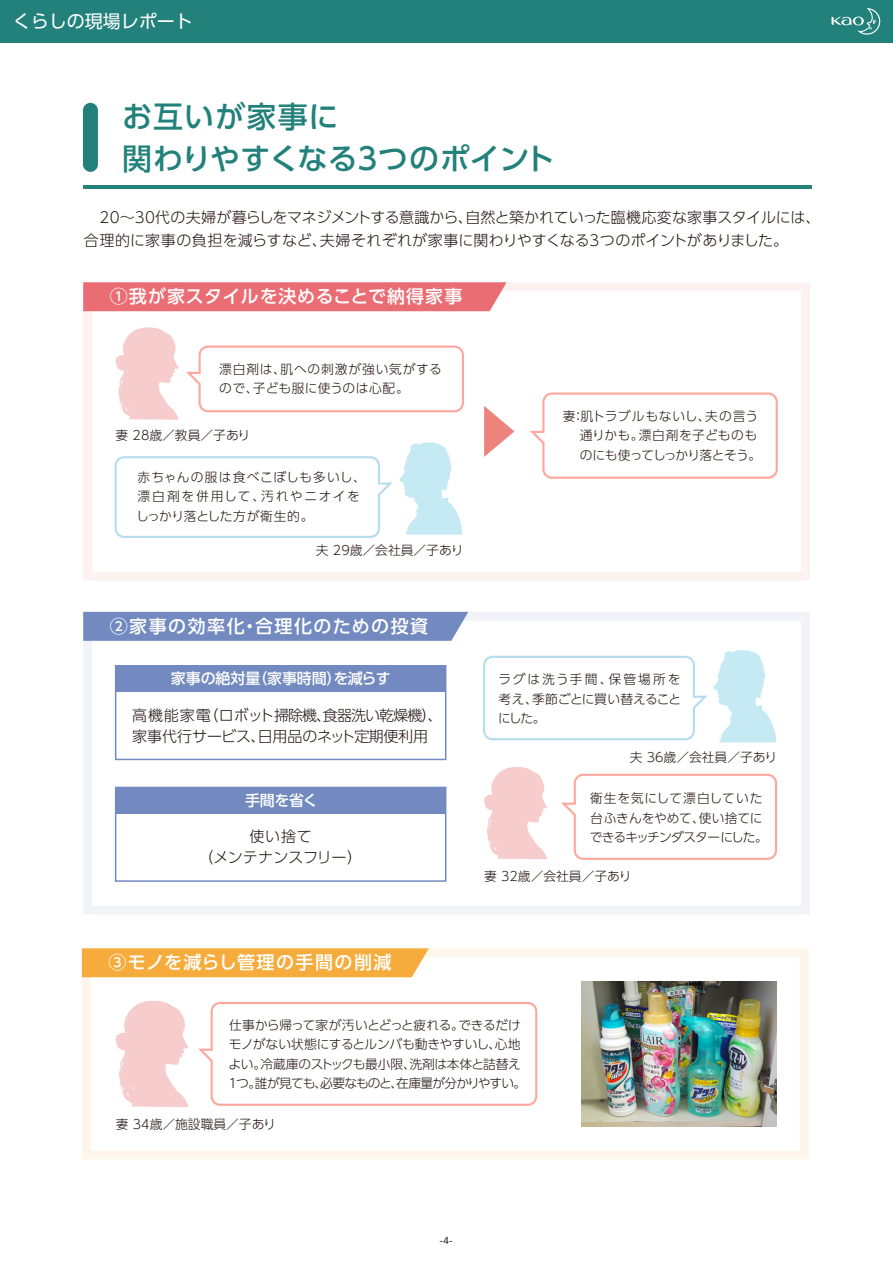
<style>
.page{position:relative;width:893px;height:1263px;background:#fff}
.page>*{position:absolute;margin:0;border:0;box-sizing:border-box;transform-origin:0 0}
.t1{font:500 30px/42px "UD Shin Go Pro";letter-spacing:.015em;color:#22817b}
.t2{font:500 18px "UD Shin Go Pro";letter-spacing:.06em;color:#fff}
.t3{font:500 18px "UD Shin Go Pro";letter-spacing:.08em;color:#fff}
.t4{font:18px "UD Shin Go Pro";color:#fff}
.t5{font:300 15px/22.5px "UD Shin Go Pro";color:#231815}
.t6{font:300 15px/21px "UD Shin Go Pro";letter-spacing:-.025em;color:#231815}
.t7{font:500 15px "UD Shin Go Pro";letter-spacing:-.01em;color:#fff}
.t8{font:300 12.75px/19.5px "UD Shin Go Pro";color:#231815}
.t9{font:300 12.75px/19.5px "UD Shin Go Pro";letter-spacing:-.04em;color:#231815}
.t10{font:300 12.75px/19.5px "UD Shin Go Pro";letter-spacing:.065em;color:#231815}
.t11{font:300 12.75px/19.5px "UD Shin Go Pro";letter-spacing:.055em;color:#231815}
.t12{font:9px "UD Shin Go Pro";color:#231815}
</style>
<div class="page">
<div style="left:0;top:0;width:893px;height:42px;background:#22817b"></div>
<svg style="left:831px;top:8px;width:49px;height:27px"></svg>
<div style="left:83px;top:103px;width:15px;height:69px;background:#22817b;border-radius:7px"></div>
<hr style="left:83px;top:185px;width:728px;height:4px;background:#22847b">
<svg style="left:83px;top:283px;width:727px;height:297px"></svg>
<div style="left:83px;top:282px;width:424px;height:29px;background:#eb6d74"></div>
<svg style="left:83px;top:612px;width:727px;height:302px"></svg>
<div style="left:83px;top:612px;width:385px;height:29px;background:#728abf"></div>
<div style="left:116px;top:666px;width:330px;height:26px;background:#728abf"></div>
<div style="left:115px;top:665px;width:331px;height:95px;border:2px solid #728abf"></div>
<div style="left:116px;top:787px;width:330px;height:27px;background:#728abf"></div>
<div style="left:115px;top:787px;width:331px;height:95px;border:2px solid #728abf"></div>
<img style="left:82px;top:948px;width:727px;height:211px">
<div style="left:82px;top:948px;width:347px;height:29px;background:#f5ac3c"></div>
<svg style="left:484px;top:406px;width:30px;height:51px"></svg>
<h2 class="t4" style="left:13px;top:7px;width:182px">くらしの現場レポート</h2>
<h1 class="t1" style="left:122px;top:94px;width:434px">お互いが家事に<br>関わりやすくなる３つのポイント</h1>
<p class="t5" style="left:84px;top:206px;width:738px;text-indent:16px">20～30代の夫婦が暮らしをマネジメントする意識から、自然と築かれていった臨機応変な家事スタイルには、合理的に家事の負担を減らすなど、夫婦それぞれが家事に関わりやすくなる3つのポイントがありました。</p>
<h2 class="t2" style="left:110px;top:282px;width:354px">①我が家スタイルを決めることで納得家事</h2>
<p class="t11" style="left:219px;top:359px;width:224px">漂白剤は、肌への刺激が強い気がするので、子ども服に使うのは心配。</p>
<p class="t8" style="left:116px;top:425px;width:136px">妻 28歳／教員／子あり</p>
<p class="t10" style="left:136px;top:466px;width:231px">赤ちゃんの服は食べこぼしも多いし、漂白剤を併用して、汚れやニオイをしっかり落とした方が衛生的。</p>
<p class="t8" style="left:316px;top:540px;width:149px">夫 29歳／会社員／子あり</p>
<p class="t8" style="left:580px;top:406px;width:183px;text-indent:-17px">妻：肌トラブルもないし、夫の言う通りかも。漂白剤を子どものものにも使ってしっかり落とそう。</p>
<h2 class="t3" style="left:110px;top:611px;width:320px">②家事の効率化・合理化のための投資</h2>
<p class="t7" style="left:171px;top:666px;width:221px">家事の絶対量（家事時間）を減らす</p>
<p class="t6" style="left:132px;top:704px;width:312px">高機能家電（ロボット掃除機、食器洗い乾燥機）、家事代行サービス、日用品のネット定期便利用</p>
<p class="t7" style="left:245px;top:788px;width:74px">手間を省く</p>
<p class="t5" style="left:199px;top:825px;width:165px;line-height:21px;text-align:center">使い捨て<br>（メンテナンスフリー）</p>
<p class="t8" style="left:498px;top:669px;width:185px;text-align:justify">ラグは洗う手間、保管場所を考え、季節ごとに買い替えることにした。</p>
<p class="t8" style="left:630px;top:747px;width:149px">夫 36歳／会社員／子あり</p>
<p class="t8" style="left:590px;top:788px;width:179px">衛生を気にして漂白していた台ふきんをやめて、使い捨てにできるキッチンダスターにした。</p>
<p class="t8" style="left:484px;top:866px;width:149px">妻 32歳／会社員／子あり</p>
<h2 class="t2" style="left:109px;top:948px;width:284px">③モノを減らし管理の手間の削減</h2>
<p class="t9" style="left:227px;top:1015px;width:301px">仕事から帰って家が汚いとどっと疲れる。できるだけモノがない状態にするとルンバも動きやすいし、心地よい。冷蔵庫のストックも最小限、洗剤は本体と詰替え<br>１つ。誰が見ても、必要なものと、在庫量が分かりやすい。</p>
<p class="t8" style="left:116px;top:1114px;width:162px">妻 34歳／施設職員／子あり</p>
<p class="t12" style="left:440px;top:1233px;width:14px">-4-</p>
</div>
